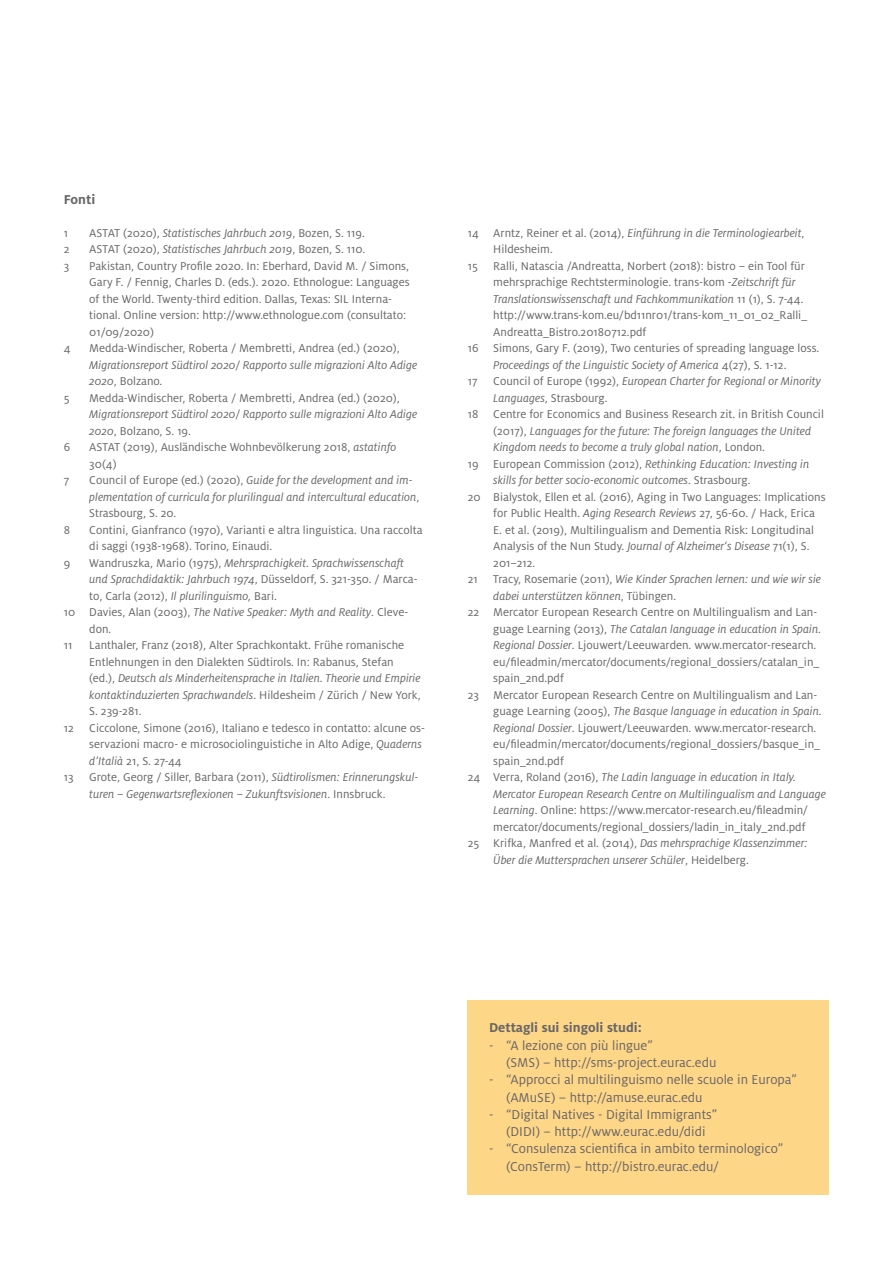
<style>
.page{position:relative;width:893px;height:1263px;background:#fff}
.page>*{position:absolute;margin:0;border:0;box-sizing:border-box;transform-origin:0 0}
.t1{font:14.25px/17.2px "Milo Pro";color:#686667}
.t2{font:700 14.25px "Milo Pro";color:#686667}
.t3{font:12.6px/16.5px "Milo Pro";color:#686667}
.t4{font:italic 12.6px/16.5px "Milo Pro";color:#686667}
.s1{font-style:italic}
.s2{font-style:normal}
</style>
<div class="page">
<div style="left:468px;top:1000px;width:361px;height:22px;background:#fed687"></div>
<div style="left:468px;top:1017px;width:361px;height:23px;background:#fed687"></div>
<div style="left:468px;top:1034px;width:361px;height:40px;background:#fed687"></div>
<div style="left:468px;top:1069px;width:361px;height:40px;background:#fed687"></div>
<div style="left:468px;top:1103px;width:361px;height:40px;background:#fed687"></div>
<div style="left:468px;top:1138px;width:361px;height:57px;background:#fed687"></div>
<p class="t2" style="left:64px;top:192px;width:33px">Fonti</p>
<p class="t3" style="left:64px;top:224px;width:6px">1</p>
<p class="t3" style="left:89px;top:224px;width:277px">ASTAT (2020), <span class="s1">Statistisches Jahrbuch 2019</span>, Bozen, S. 119.</p>
<p class="t3" style="left:64px;top:241px;width:7px">2</p>
<p class="t3" style="left:89px;top:241px;width:277px">ASTAT (2020), <span class="s1">Statistisches Jahrbuch 2019</span>, Bozen, S. 110.</p>
<p class="t3" style="left:64px;top:257px;width:7px">3</p>
<p class="t3" style="left:89px;top:257px;width:322px">Pakistan, Country Profile 2020. In: Eberhard, David M. / Simons, Gary F. / Fennig, Charles D. (eds.). 2020. Ethnologue: Languages of the World. Twenty-third edition. Dallas, Texas: SIL Interna&shy;tional. Online version: http://www.ethnologue.com (consultato:<br>01/09/2020)</p>
<p class="t3" style="left:64px;top:340px;width:8px">4</p>
<p class="t3" style="left:89px;top:340px;width:312px">Medda-Windischer, Roberta / Membretti, Andrea (ed.) (2020),</p>
<p class="t4" style="left:89px;top:356px;width:329px">Migrationsreport Südtirol 2020/ Rapporto sulle migrazioni Alto Adige<br>2020<span class="s2">, Bolzano.</span></p>
<p class="t3" style="left:64px;top:389px;width:7px">5</p>
<p class="t3" style="left:89px;top:389px;width:312px">Medda-Windischer, Roberta / Membretti, Andrea (ed.) (2020),</p>
<p class="t4" style="left:89px;top:406px;width:329px">Migrationsreport Südtirol 2020/ Rapporto sulle migrazioni Alto Adige<br>2020<span class="s2">, Bolzano, S. 19.</span></p>
<p class="t3" style="left:64px;top:439px;width:8px">6</p>
<p class="t3" style="left:89px;top:439px;width:309px">ASTAT (2019), Ausländische Wohnbevölkerung 2018, <span class="s1">astatinfo<br></span>30(4)</p>
<p class="t3" style="left:64px;top:472px;width:7px">7</p>
<p class="t4" style="left:89px;top:472px;width:332px"><span class="s2">Council of Europe (ed.) (2020),</span> Guide for the development and im&shy;plementation of curricula for plurilingual and intercultural education<span class="s2">,<br>Strasbourg, S. 20.</span></p>
<p class="t3" style="left:64px;top:521px;width:8px">8</p>
<p class="t3" style="left:89px;top:521px;width:335px">Contini, Gianfranco (1970), Varianti e altra linguistica. Una raccolta di saggi (1938-1968). Torino, Einaudi.</p>
<p class="t3" style="left:64px;top:554px;width:8px">9</p>
<p class="t4" style="left:89px;top:554px;width:316px"><span class="s2">Wandruszka, Mario (1975),</span> Mehrsprachigkeit. Sprachwissenschaft</p>
<p class="t4" style="left:89px;top:571px;width:330px">und Sprachdidaktik: Jahrbuch 1974<span class="s2">, Düsseldorf, S. 321-350. / Marca-</span></p>
<p class="t3" style="left:89px;top:587px;width:189px">to, Carla (2012), <span class="s1">Il plurilinguismo,</span> Bari.</p>
<p class="t4" style="left:64px;top:604px;width:346px"><span class="s2">10 Davies, Alan (2003),</span> The Native Speaker: Myth and Reality<span class="s2">. Cleve-</span></p>
<p class="t3" style="left:89px;top:620px;width:24px">don.</p>
<p class="t3" style="left:64px;top:637px;width:10px">11</p>
<p class="t3" style="left:89px;top:637px;width:316px">Lanthaler, Franz (2018), Alter Sprachkontakt. Frühe romanische</p>
<p class="t3" style="left:89px;top:653px;width:306px">Entlehnungen in den Dialekten Südtirols<span class="s1">.</span> In: Rabanus, Stefan</p>
<p class="t4" style="left:89px;top:670px;width:333px"><span class="s2">(ed.),</span> Deutsch als Minderheitensprache in Italien. Theorie und Empirie</p>
<p class="t4" style="left:89px;top:686px;width:333px">kontaktinduzierten Sprachwandels<span class="s2">. Hildesheim / Zürich / New York,</span></p>
<p class="t3" style="left:89px;top:703px;width:54px">S. 239-281.</p>
<p class="t3" style="left:64px;top:719px;width:363px">12 Ciccolone, Simone (2016), Italiano e tedesco in contatto: alcune os-</p>
<p class="t3" style="left:89px;top:736px;width:334px">servazioni macro- e microsociolinguistiche in Alto Adige, <span class="s1">Quaderns</span></p>
<p class="t3" style="left:89px;top:752px;width:94px"><span class="s1">d’Italià</span> 21, S. 27-44</p>
<p class="t3" style="left:64px;top:769px;width:11px">13</p>
<p class="t4" style="left:89px;top:769px;width:331px"><span class="s2">Grote, Georg / Siller, Barbara (2011),</span> Südtirolismen: Erinnerungskul&shy;turen – Gegenwartsreflexionen – Zukunftsvisionen<span class="s2">. Innsbruck.</span></p>
<p class="t4" style="left:468px;top:225px;width:338px"><span class="s2">14 Arntz, Reiner et al. (2014),</span> Einführung in die Terminologiearbeit<span class="s2">,</span></p>
<p class="t3" style="left:493px;top:241px;width:61px">Hildesheim.</p>
<p class="t3" style="left:468px;top:258px;width:339px">15 Ralli, Natascia /Andreatta, Norbert (2018): bistro – ein Tool für</p>
<p class="t3" style="left:493px;top:274px;width:304px">mehrsprachige Rechtsterminologie. trans-kom -<span class="s1">Zeitschrift für</span></p>
<p class="t4" style="left:493px;top:291px;width:312px">Translationswissenschaft und Fachkommunikation <span class="s2">11 (1), S. 7-44.</span></p>
<p class="t3" style="left:493px;top:307px;width:315px">http://www.trans-kom.eu/bd11nr01/trans-kom_11_01_02_Ralli_</p>
<p class="t3" style="left:493px;top:324px;width:155px">Andreatta_Bistro.20180712.pdf</p>
<p class="t3" style="left:468px;top:340px;width:353px">16 Simons, Gary F. (2019), Two centuries of spreading language loss.</p>
<p class="t4" style="left:493px;top:357px;width:295px">Proceedings of the Linguistic Society of America <span class="s2">4(27), S. 1-12.</span></p>
<p class="t3" style="left:468px;top:373px;width:11px">17</p>
<p class="t4" style="left:493px;top:373px;width:329px"><span class="s2">Council of Europe (1992),</span> European Charter for Regional or Minority</p>
<p class="t3" style="left:493px;top:390px;width:116px"><span class="s1">Languages</span>, Strasbourg.</p>
<p class="t3" style="left:468px;top:406px;width:358px">18 Centre for Economics and Business Research zit. in British Council</p>
<p class="t4" style="left:493px;top:423px;width:319px"><span class="s2">(2017),</span> Languages for the future: The foreign languages the United</p>
<p class="t4" style="left:493px;top:439px;width:273px">Kingdom needs to become a truly global nation<span class="s2">, London.</span></p>
<p class="t4" style="left:468px;top:456px;width:343px"><span class="s2">19 European Commission (2012),</span> Rethinking Education: Investing in</p>
<p class="t4" style="left:493px;top:472px;width:259px">skills for better socio-economic outcomes<span class="s2">. Strasbourg.</span></p>
<p class="t3" style="left:468px;top:489px;width:359px">20 Bialystok, Ellen et al. (2016), Aging in Two Languages: Implications</p>
<p class="t3" style="left:493px;top:505px;width:323px">for Public Health. <span class="s1">Aging Research Reviews</span> 27, 56-60. / Hack, Erica</p>
<p class="t3" style="left:493px;top:522px;width:322px">E. et al. (2019), Multilingualism and Dementia Risk: Longitudinal</p>
<p class="t3" style="left:493px;top:538px;width:318px">Analysis of the Nun Study. <span class="s1">Journal of Alzheimer‘s Disease</span> 71(1), S.</p>
<p class="t3" style="left:493px;top:555px;width:44px">201–212.</p>
<p class="t4" style="left:468px;top:571px;width:355px"><span class="s2">21 Tracy, Rosemarie (2011),</span> Wie Kinder Sprachen lernen: und wie wir sie</p>
<p class="t4" style="left:493px;top:587px;width:184px">dabei unterstützen können<span class="s2">, Tübingen.</span></p>
<p class="t3" style="left:468px;top:604px;width:351px">22 Mercator European Research Centre on Multilingualism and Lan-</p>
<p class="t4" style="left:493px;top:621px;width:329px"><span class="s2">guage Learning (2013),</span> The Catalan language in education in Spain.</p>
<p class="t3" style="left:493px;top:637px;width:325px"><span class="s1">Regional Dossier</span>. Ljouwert/Leeuwarden. www.mercator-research.</p>
<p class="t3" style="left:493px;top:654px;width:328px">eu/fileadmin/mercator/documents/regional_dossiers/catalan_in_</p>
<p class="t3" style="left:493px;top:670px;width:72px">spain_2nd.pdf</p>
<p class="t3" style="left:468px;top:687px;width:351px">23 Mercator European Research Centre on Multilingualism and Lan-</p>
<p class="t4" style="left:493px;top:703px;width:330px"><span class="s2">guage Learning (2005),</span> The Basque language in education in Spain.</p>
<p class="t3" style="left:493px;top:720px;width:325px"><span class="s1">Regional Dossier</span>. Ljouwert/Leeuwarden. www.mercator-research.</p>
<p class="t3" style="left:493px;top:736px;width:328px">eu/fileadmin/mercator/documents/regional_dossiers/basque_in_</p>
<p class="t3" style="left:493px;top:753px;width:72px">spain_2nd.pdf</p>
<p class="t4" style="left:468px;top:769px;width:330px"><span class="s2">24 Verra, Roland (2016),</span> The Ladin language in education in Italy.</p>
<p class="t4" style="left:493px;top:786px;width:334px">Mercator European Research Centre on Multilingualism and Language</p>
<p class="t3" style="left:493px;top:802px;width:316px"><span class="s1">Learning</span>. Online: https://www.mercator-research.eu/fileadmin/</p>
<p class="t3" style="left:493px;top:819px;width:314px">mercator/documents/regional_dossiers/ladin_in_italy_2nd.pdf</p>
<p class="t4" style="left:468px;top:835px;width:341px"><span class="s2">25 Krifka, Manfred et al. (2014),</span> Das mehrsprachige Klassenzimmer:</p>
<p class="t4" style="left:493px;top:852px;width:257px">Über die Muttersprachen unserer Schüler<span class="s2">, Heidelberg.</span></p>
<p class="t2" style="left:489px;top:1020px;width:154px">Dettagli sui singoli studi:</p>
<p class="t1" style="left:506px;top:1037px;width:212px;text-indent:-17px">- “A lezione con più lingue”<br>(SMS) – http://sms-project.eurac.edu</p>
<p class="t1" style="left:506px;top:1071px;width:292px;text-indent:-17px">- “Approcci al multilinguismo nelle scuole in Europa” (AMuSE) – http://amuse.eurac.edu</p>
<p class="t1" style="left:489px;top:1106px;width:230px;text-align:center">- “Digital Natives - Digital Immigrants” (DIDI) – http://www.eurac.edu/didi</p>
<p class="t1" style="left:506px;top:1140px;width:279px;text-indent:-17px">- “Consulenza scientifica in ambito terminologico” (ConsTerm) – http://bistro.eurac.edu/</p>
</div>
